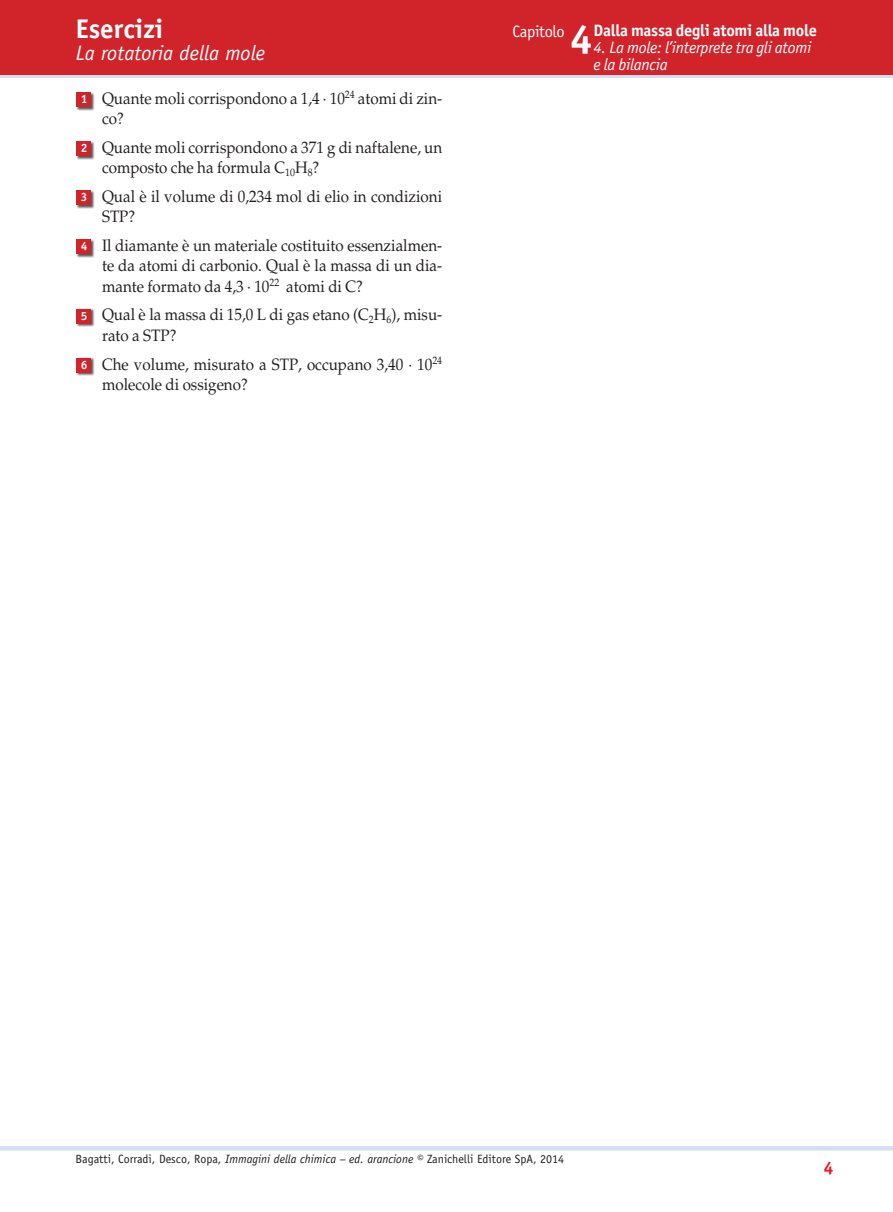
<style>
.page{position:relative;width:893px;height:1212px;background:#fff}
.page>*{position:absolute;margin:0;border:0;box-sizing:border-box;transform-origin:0 0}
.t1{font:700 40.65px "Officina Sans Std";color:#fff}
.t2{font:700 27px "Officina Sans Std";color:#fff}
.t3{font:italic 21px "Officina Sans Std";color:#fff}
.t4{font:700 18px "Officina Sans Std";color:#ee1d23}
.t5{font:16.5px/20.2px "Palatino LT Std";color:#231f20;scale:.92 1}
.t6{font:italic 16.5px/16.8px "Officina Sans Std";letter-spacing:-.015em;color:#fff}
.t7{font:700 16.5px "Officina Sans Std";letter-spacing:-.015em;color:#fff}
.t8{font:16.5px "Officina Sans Std";letter-spacing:-.02em;color:#fff}
.t9{font:12px "Officina Sans Std";color:#231f20}
.s1{font-family:"Officina Sans Std";font-weight:700;font-size:12px;color:#fff}
.s2{font-style:italic}
</style>
<div class="page">
<div style="left:0;top:0;width:893px;height:76px;background:#d1232a"></div>
<hr style="left:0;top:75px;width:893px;height:3px;background:#d4e0f1">
<hr style="left:0;top:1146px;width:893px;height:4px;background:#d4e0f1">
<div style="left:76px;top:92px;width:19px;height:19px;background:#231f20;opacity:.75"></div>
<div style="left:77px;top:92px;width:14px;height:15px;background:#d1232a"></div>
<div style="left:76px;top:141px;width:19px;height:19px;background:#231f20;opacity:.75"></div>
<div style="left:77px;top:141px;width:14px;height:15px;background:#d1232a"></div>
<div style="left:76px;top:190px;width:19px;height:19px;background:#231f20;opacity:.75"></div>
<div style="left:77px;top:190px;width:14px;height:15px;background:#d1232a"></div>
<div style="left:76px;top:239px;width:19px;height:19px;background:#231f20;opacity:.75"></div>
<div style="left:77px;top:239px;width:14px;height:15px;background:#d1232a"></div>
<div style="left:76px;top:308px;width:19px;height:19px;background:#231f20;opacity:.75"></div>
<div style="left:77px;top:309px;width:14px;height:14px;background:#d1232a"></div>
<div style="left:76px;top:357px;width:19px;height:19px;background:#231f20;opacity:.75"></div>
<div style="left:77px;top:358px;width:14px;height:14px;background:#d1232a"></div>
<h2 class="t2" style="left:76px;top:12px;width:89px">Esercizi</h2>
<p class="t3" style="left:76px;top:41px;width:191px">La rotatoria della mole</p>
<p class="t5" style="left:102px;top:89px;width:371px;text-indent:-21px"><span class="s1">1</span> Quante moli corrispondono a 1,4 ∙ 10<sup>24</sup> atomi di zin&shy;co?</p>
<p class="t5" style="left:102px;top:138px;width:371px;text-indent:-21px"><span class="s1">2</span> Quante moli corrispondono a 371 g di naftalene, un composto che ha formula C<sub>10</sub>H<sub>8</sub>?</p>
<p class="t5" style="left:102px;top:187px;width:371px;text-indent:-21px"><span class="s1">3</span> Qual è il volume di 0,234 mol di elio in condizioni<br>STP?</p>
<p class="t5" style="left:102px;top:236px;width:371px;text-align:justify;text-indent:-21px"><span class="s1">4</span> Il diamante è un materiale costituito essenzialmen&shy;te da atomi di carbonio. Qual è la massa di un dia&shy;mante formato da 4,3 · 10<sup>22</sup> atomi di C?</p>
<p class="t5" style="left:102px;top:305px;width:371px;text-indent:-21px"><span class="s1">5</span> Qual è la massa di 15,0 L di gas etano (C<sub>2</sub>H<sub>6</sub>), misu&shy;rato a STP?</p>
<p class="t5" style="left:102px;top:354px;width:371px;text-indent:-21px"><span class="s1">6</span> Che volume, misurato a STP, occupano 3,40 · 10<sup>24 </sup>molecole di ossigeno?</p>
<h1 class="t1" style="left:570px;top:14px;width:24px">4</h1>
<p class="t7" style="left:594px;top:20px;width:225px">Dalla massa degli atomi alla mole</p>
<p class="t8" style="left:512px;top:22px;width:54px">Capitolo</p>
<p class="t6" style="left:594px;top:39px;width:219px">4. La mole: l’interprete tra gli atomi e la bilancia</p>
<p class="t9" style="left:75px;top:1152px;width:490px">Bagatti, Corradi, Desco, Ropa, <span class="s2">Immagini della chimica – ed. arancione ©</span> Zanichelli Editore SpA, 2014</p>
<p class="t4" style="left:823px;top:1156px;width:12px">4</p>
</div>
